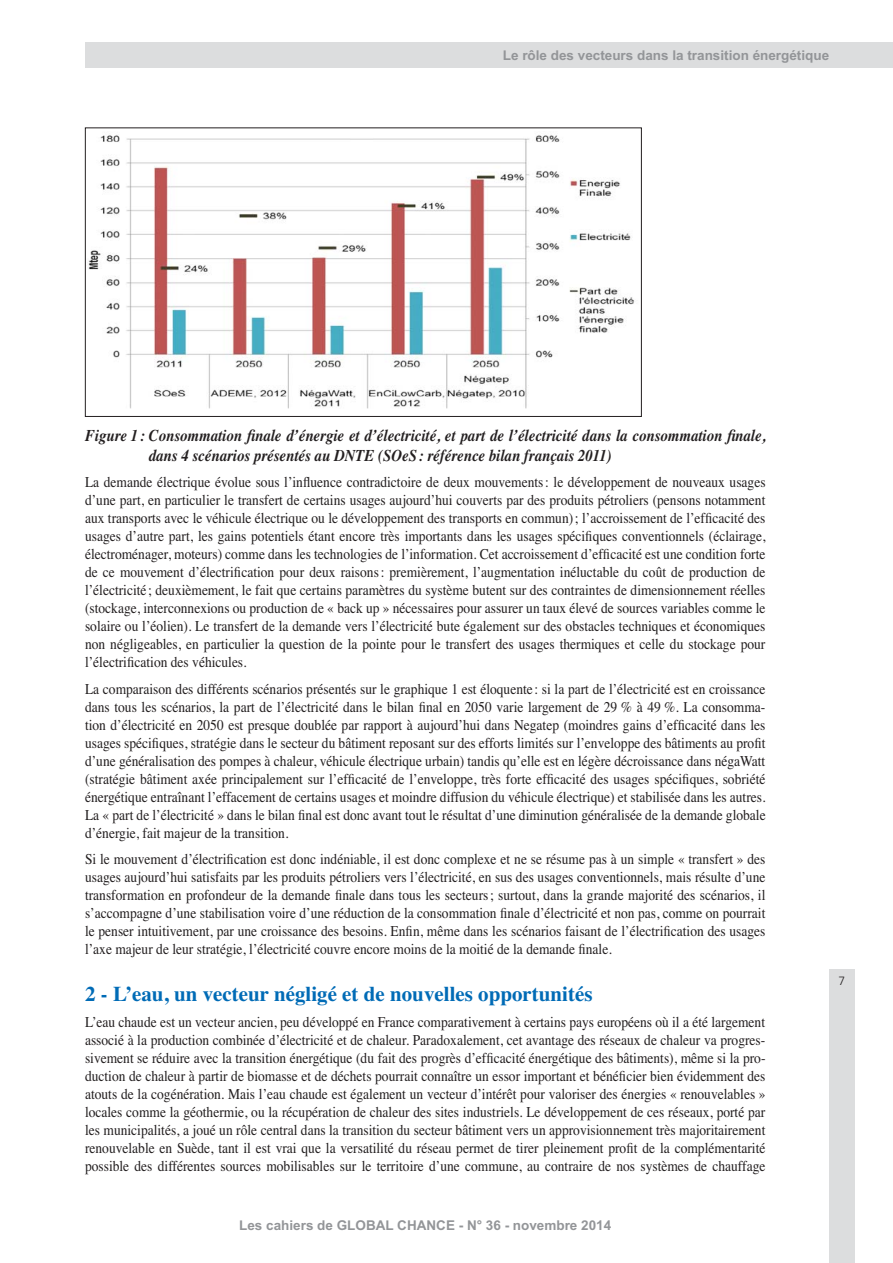
<style>
.page{position:relative;width:893px;height:1263px;background:#fff}
.page>*{position:absolute;margin:0;border:0;box-sizing:border-box;transform-origin:0 0}
.t1{font:700 21px "Times";color:#006bb6}
.t2{font:italic 700 16.5px/19.8px "Times";color:#231f20;scale:.9 1}
.t3{font:15px/18px "Times";color:#231f20;text-align:justify;scale:.9 1}
.t4{font:700 13.5px "Arial";color:#939598}
.t5{font:300 12px "Frutiger";color:#231f20}
</style>
<div class="page">
<div style="left:829px;top:969px;width:26px;height:294px;background:#dcddde"></div>
<div style="left:85px;top:43px;width:807px;height:25px;background:#dcddde"></div>
<img style="left:87px;top:135px;width:548px;height:274px">
<div style="left:85px;top:128px;width:557px;height:289px;border:1px solid #231f20"></div>
<p class="t4" style="left:503px;top:47px;width:328px">Le rôle des vecteurs dans la transition énergétique</p>
<p class="t2" style="left:149px;top:424px;width:687px;text-indent:-64px">Figure 1 : Consommation finale d’énergie et d’électricité, et part de l’électricité dans la consommation finale, dans 4 scénarios présentés au DNTE (SOeS : référence bilan français 2011)</p>
<p class="t3" style="left:85px;top:472px;width:758px">La demande électrique évolue sous l’influence contradictoire de deux mouvements : le développement de nouveaux usages d’une part, en particulier le transfert de certains usages aujourd’hui couverts par des produits pétroliers (pensons notamment aux transports avec le véhicule électrique ou le développement des transports en commun) ; l’accroissement de l’efficacité des usages d’autre part, les gains potentiels étant encore très importants dans les usages spécifiques conventionnels (éclairage, électroménager, moteurs) comme dans les technologies de l’information. Cet accroissement d’efficacité est une condition forte de ce mouvement d’électrification pour deux raisons : premièrement, l’augmentation inéluctable du coût de production de l’électricité ; deuxièmement, le fait que certains paramètres du système butent sur des contraintes de dimensionnement réelles (stockage, interconnexions ou production de « back up » nécessaires pour assurer un taux élevé de sources variables comme le solaire ou l’éolien). Le transfert de la demande vers l’électricité bute également sur des obstacles techniques et économiques non négligeables, en particulier la question de la pointe pour le transfert des usages thermiques et celle du stockage pour l’électrification des véhicules.</p>
<p class="t3" style="left:85px;top:678px;width:758px">La comparaison des différents scénarios présentés sur le graphique 1 est éloquente : si la part de l’électricité est en croissance dans tous les scénarios, la part de l’électricité dans le bilan final en 2050 varie largement de 29 % à 49 %. La consomma&shy;tion d’électricité en 2050 est presque doublée par rapport à aujourd’hui dans Negatep (moindres gains d’efficacité dans les usages spécifiques, stratégie dans le secteur du bâtiment reposant sur des efforts limités sur l’enveloppe des bâtiments au profit d’une généralisation des pompes à chaleur, véhicule électrique urbain) tandis qu’elle est en légère décroissance dans négaWatt (stratégie bâtiment axée principalement sur l’efficacité de l’enveloppe, très forte efficacité des usages spécifiques, sobriété énergétique entraînant l’effacement de certains usages et moindre diffusion du véhicule électrique) et stabilisée dans les autres.<br>La « part de l’électricité » dans le bilan final est donc avant tout le résultat d’une diminution généralisée de la demande globale d’énergie, fait majeur de la transition.</p>
<p class="t3" style="left:85px;top:849px;width:757px">Si le mouvement d’électrification est donc indéniable, il est donc complexe et ne se résume pas à un simple « transfert » des usages aujourd’hui satisfaits par les produits pétroliers vers l’électricité, en sus des usages conventionnels, mais résulte d’une transformation en profondeur de la demande finale dans tous les secteurs ; surtout, dans la grande majorité des scénarios, il s’accompagne d’une stabilisation voire d’une réduction de la consommation finale d’électricité et non pas, comme on pourrait le penser intuitivement, par une croissance des besoins. Enfin, même dans les scénarios faisant de l’électrification des usages l’axe majeur de leur stratégie, l’électricité couvre encore moins de la moitié de la demande finale.</p>
<h1 class="t1" style="left:85px;top:973px;width:509px">2 - L’eau, un vecteur négligé et de nouvelles opportunités</h1>
<p class="t3" style="left:85px;top:1012px;width:758px">L’eau chaude est un vecteur ancien, peu développé en France comparativement à certains pays européens où il a été largement associé à la production combinée d’électricité et de chaleur. Paradoxalement, cet avantage des réseaux de chaleur va progres&shy;sivement se réduire avec la transition énergétique (du fait des progrès d’efficacité énergétique des bâtiments), même si la pro&shy;duction de chaleur à partir de biomasse et de déchets pourrait connaître un essor important et bénéficier bien évidemment des atouts de la cogénération. Mais l’eau chaude est également un vecteur d’intérêt pour valoriser des énergies « renouvelables » locales comme la géothermie, ou la récupération de chaleur des sites industriels. Le développement de ces réseaux, porté par les municipalités, a joué un rôle central dans la transition du secteur bâtiment vers un approvisionnement très majoritairement renouvelable en Suède, tant il est vrai que la versatilité du réseau permet de tirer pleinement profit de la complémentarité possible des différentes sources mobilisables sur le territoire d’une commune, au contraire de nos systèmes de chauffage</p>
<p class="t4" style="left:239px;top:1217px;width:374px">Les cahiers de GLOBAL CHANCE - N° 36 - novembre 2014</p>
<p class="t5" style="left:839px;top:974px;width:8px">7</p>
</div>
